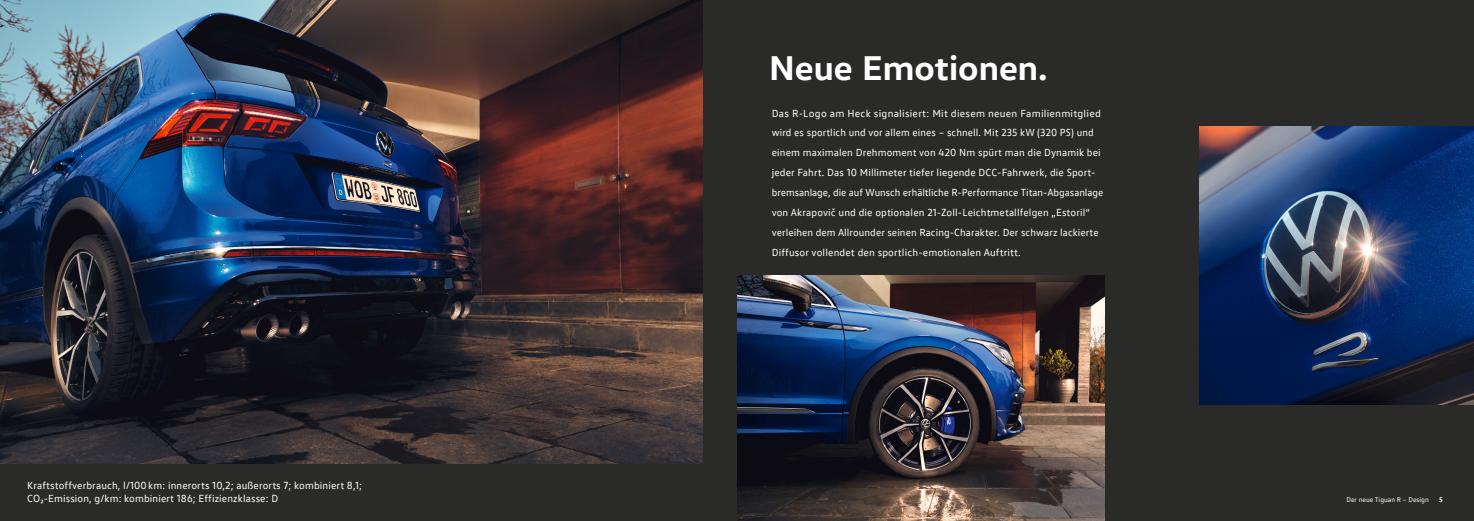
<style>
.page{position:relative;width:1474px;height:521px;background:#fff}
.page>*{position:absolute;margin:0;border:0;box-sizing:border-box;transform-origin:0 0}
.t1{font:700 35px "VW Head";color:#fff}
.t2{font:10.5px/19.9px "VW Text";letter-spacing:.01em;color:#fff}
.t3{font:7px "VW Text";color:#fff}
.t4{font:700 7px "VW Text";color:#fff}
</style>
<div class="page">
<div style="left:0;top:0;width:1473px;height:521px;background:#2a2b29"></div>
<img style="left:737px;top:275px;width:367px;height:246px">
<img style="left:1199px;top:126px;width:274px;height:278px">
<img style="left:0;top:0;width:702px;height:464px">
<p class="t2" style="left:27px;top:481px;width:336px;line-height:12.2px">Kraftstoffverbrauch, l/100 km: innerorts 10,2; außerorts 7; kombiniert 8,1;<br>CO₂-Emission, g/km: kombiniert 186; Effizienzklasse: D</p>
<h1 class="t1" style="left:769px;top:55px;width:280px">Neue Emotionen.</h1>
<p class="t2" style="left:771px;top:104px;width:333px">Das R-Logo am Heck signalisiert: Mit diesem neuen Familienmitglied wird es sportlich und vor allem eines – schnell. Mit 235 kW (320 PS) und einem maximalen Drehmoment von 420 Nm spürt man die Dynamik bei jeder Fahrt. Das 10 Millimeter tiefer liegende DCC-Fahrwerk, die Sport&shy;bremsanlage, die auf Wunsch erhältliche R-Performance Titan-Abgas anlage von Akrapovič und die optionalen 21-Zoll-Leichtmetallfelgen „Estoril“ verleihen dem Allrounder seinen Racing-Charakter. Der schwarz lackierte Diffusor vollendet den sportlich-emotionalen Auftritt.</p>
<p class="t3" style="left:1346px;top:497px;width:84px">Der neue Tiguan R – Design</p>
<p class="t4" style="left:1439px;top:497px;width:5px">5</p>
</div>
